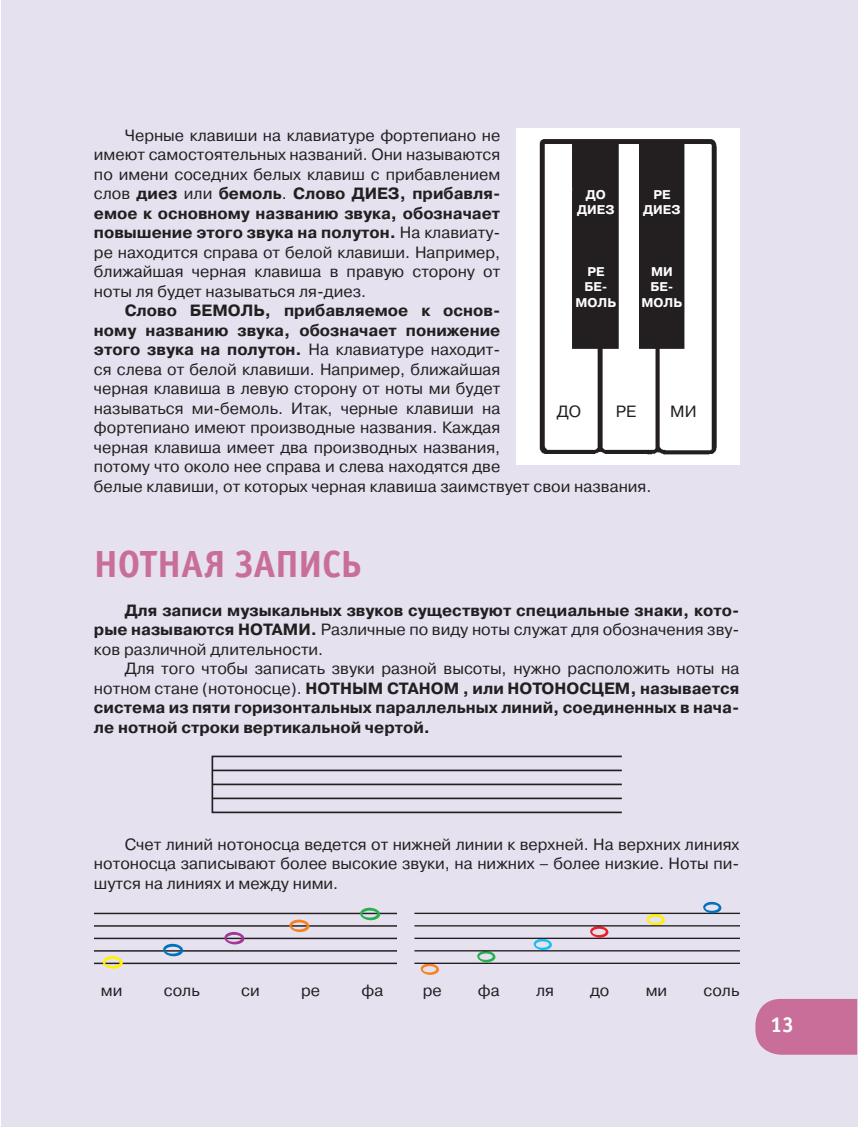
<style>
.page{position:relative;width:859px;height:1127px;background:#fff}
.page>*{position:absolute;margin:0;border:0;box-sizing:border-box;transform-origin:0 0}
.t1{font:700 37.95px "Officina Sans C";letter-spacing:-.01em;color:#c86e98}
.t2{font:700 21.75px "Officina Sans C";color:#fff}
.t3{font:16.2px/19.5px "Pragmatica C";color:#231f20;text-align:justify}
.t4{font:700 16.2px/19.5px "Pragmatica C";color:#231f20;text-align:justify}
.t5{font:700 12.6px/15.1px "Pragmatica C";color:#fff;text-align:center}
.s1{font-weight:700}
.s2{font-weight:400}
</style>
<div class="page">
<div style="left:2px;top:0;width:855px;height:1127px;background:#e6e1ef"></div>
<svg style="left:755px;top:999px;width:102px;height:56px;background:#c9749c"></svg>
<div style="left:212px;top:755px;width:410px;height:58px;border:2px solid #231f20"></div>
<hr style="left:212px;top:797px;width:410px;height:2px;background:#231f20">
<hr style="left:212px;top:783px;width:410px;height:2px;background:#231f20">
<hr style="left:212px;top:769px;width:410px;height:2px;background:#231f20">
<hr style="left:94px;top:913px;width:302px;height:1px;background:#231f20">
<hr style="left:94px;top:962px;width:302px;height:2px;background:#231f20">
<hr style="left:94px;top:950px;width:302px;height:1px;background:#231f20">
<hr style="left:94px;top:937px;width:302px;height:2px;background:#231f20">
<hr style="left:94px;top:925px;width:302px;height:1px;background:#231f20">
<svg style="left:103px;top:956px;width:20px;height:12px"></svg>
<svg style="left:163px;top:943px;width:20px;height:13px"></svg>
<svg style="left:224px;top:932px;width:20px;height:13px"></svg>
<svg style="left:289px;top:919px;width:20px;height:13px"></svg>
<svg style="left:360px;top:908px;width:20px;height:12px"></svg>
<svg style="left:420px;top:964px;width:19px;height:11px"></svg>
<svg style="left:477px;top:951px;width:18px;height:11px"></svg>
<svg style="left:533px;top:939px;width:19px;height:11px"></svg>
<svg style="left:590px;top:926px;width:18px;height:11px"></svg>
<svg style="left:646px;top:914px;width:19px;height:11px"></svg>
<hr style="left:414px;top:913px;width:325px;height:1px;background:#231f20">
<hr style="left:414px;top:962px;width:325px;height:2px;background:#231f20">
<hr style="left:414px;top:950px;width:325px;height:1px;background:#231f20">
<hr style="left:414px;top:937px;width:325px;height:2px;background:#231f20">
<hr style="left:414px;top:925px;width:325px;height:1px;background:#231f20">
<svg style="left:703px;top:902px;width:18px;height:11px"></svg>
<div style="left:516px;top:128px;width:223px;height:337px;background:#fff"></div>
<img style="left:539px;top:139px;width:178px;height:316px">
<p class="t3" style="left:94px;top:126px;width:408px;text-indent:31px">Черные клавиши на клавиатуре фортепиано не имеют самостоятельных названий. Они называются по имени соседних белых клавиш с прибавлением слов <span class="s1">диез</span> или <span class="s1">бемоль</span>. <span class="s1">Слово ДИЕЗ, прибавля&shy;емое к основному названию звука, обозначает повышение этого звука на полутон.</span> На клавиату&shy;ре находится справа от белой клавиши. Например, ближайшая черная клавиша в правую сторону от ноты ля будет называться ля-диез.</p>
<p class="t3" style="left:94px;top:302px;width:559px;text-align:left;text-indent:31px"><span class="s1">Слово БЕМОЛЬ, прибавляемое к основ-<br>ному названию звука, обозначает понижение<br>этого звука на полутон.</span> На клавиатуре находит-<br>ся слева от белой клавиши. Например, ближайшая<br>черная клавиша в левую сторону от ноты ми будет<br>называться ми-бемоль. Итак, черные клавиши на<br>фортепиано имеют производные названия. Каждая<br>черная клавиша имеет два производных названия,<br>потому что около нее справа и слева находятся две<br>белые клавиши, от которых черная клавиша заимствует свои названия.</p>
<p class="t5" style="left:577px;top:188px;width:39px">ДО<br>ДИЕЗ</p>
<p class="t5" style="left:643px;top:188px;width:39px">РЕ<br>ДИЕЗ</p>
<p class="t5" style="left:575px;top:265px;width:42px">РЕ<br>БЕ-<br>МОЛЬ</p>
<p class="t5" style="left:641px;top:265px;width:42px">МИ<br>БЕ-<br>МОЛЬ</p>
<p class="t3" style="left:557px;top:403px;width:26px">ДО</p>
<p class="t3" style="left:616px;top:403px;width:22px">РЕ</p>
<p class="t3" style="left:670px;top:403px;width:28px">МИ</p>
<h1 class="t1" style="left:94px;top:544px;width:270px">НОТНАЯ ЗАПИСЬ</h1>
<p class="t4" style="left:94px;top:601px;width:647px;text-indent:31px">Для записи музыкальных звуков существуют специальные знаки, кото&shy;рые называются НОТАМИ. <span class="s2">Различные по виду ноты служат для обозначения зву&shy;ков различной длительности.</span></p>
<p class="t4" style="left:94px;top:660px;width:647px;text-indent:31px"><span class="s2">Для того чтобы записать звуки разной высоты, нужно расположить ноты на нотном стане (нотоносце).</span> НОТНЫМ СТАНОМ , или НОТОНОСЦЕМ, называется система из пяти горизонтальных параллельных линий, соединенных в нача&shy;ле нотной строки вертикальной чертой.</p>
<p class="t3" style="left:94px;top:835px;width:647px;text-indent:31px">Счет линий нотоносца ведется от нижней линии к верхней. На верхних линиях нотоносца записывают более высокие звуки, на нижних – более низкие. Ноты пи&shy;шутся на линиях и между ними.</p>
<p class="t3" style="left:101px;top:982px;width:23px">ми</p>
<p class="t3" style="left:164px;top:982px;width:37px">соль</p>
<p class="t3" style="left:241px;top:982px;width:20px">си</p>
<p class="t3" style="left:301px;top:982px;width:20px">ре</p>
<p class="t3" style="left:361px;top:982px;width:23px">фа</p>
<p class="t3" style="left:423px;top:982px;width:20px">ре</p>
<p class="t3" style="left:478px;top:982px;width:23px">фа</p>
<p class="t3" style="left:536px;top:982px;width:19px">ля</p>
<p class="t3" style="left:590px;top:982px;width:21px">до</p>
<p class="t3" style="left:646px;top:982px;width:23px">ми</p>
<p class="t3" style="left:703px;top:982px;width:37px">соль</p>
<h2 class="t2" style="left:770px;top:1013px;width:26px">13</h2>
</div>
